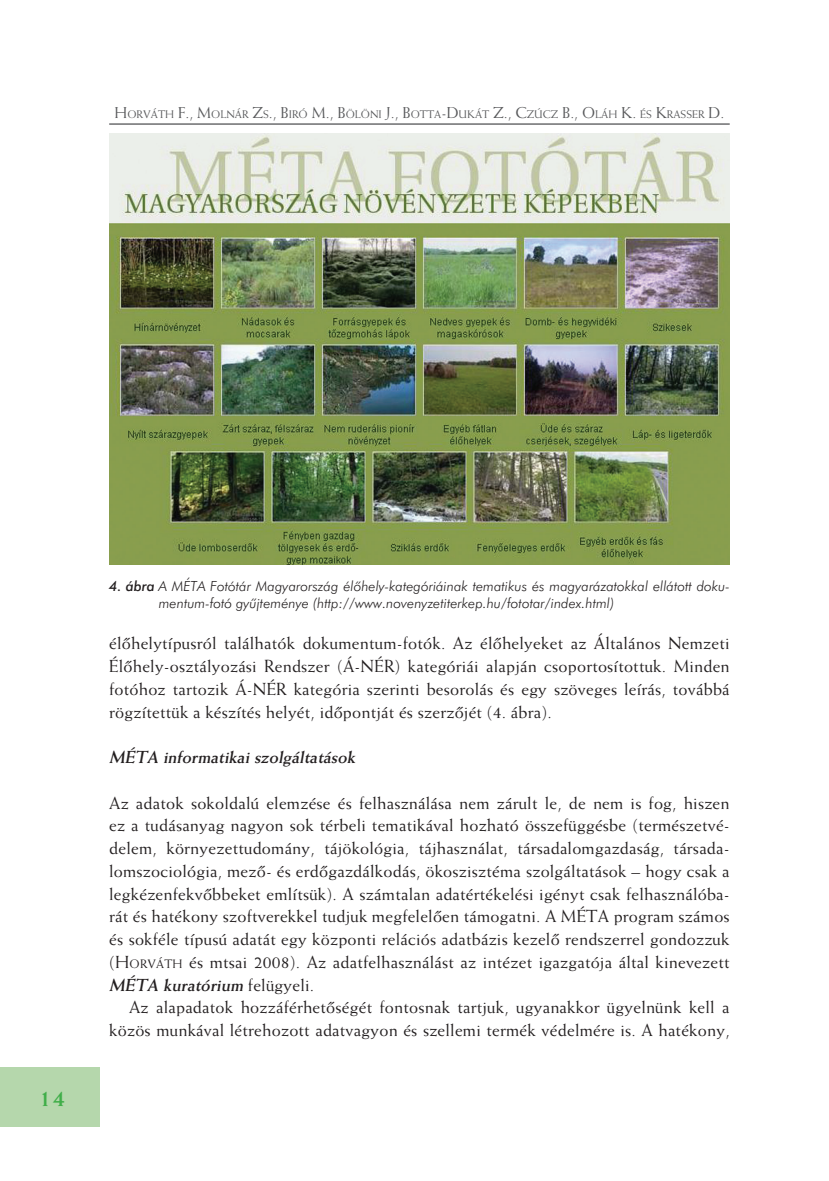
<style>
.page{position:relative;width:829px;height:1181px;background:#fff}
.page>*{position:absolute;margin:0;border:0;box-sizing:border-box;transform-origin:0 0}
.t1{font:24.5px "Weiss Bversion";color:#40ae49}
.kenyer{font:17.5px/22.8px "Weiss Aversion";letter-spacing:.01em;color:#231f20;text-align:justify}
.alcím1{font:italic 17.5px "Weiss Bversion";color:#231f20}
.t2{font:italic 300 14px/16.8px "Futura";color:#231f20}
.lapteteje{font:11.03px "Weiss Aversion";color:#57585a}
.s1{font-size:15.75px}
.s2{font-weight:400}
.s3{font-style:inherit}
.s4{font-size:12.25px}
.s5{font-family:"Weiss Bversion";font-style:italic}
</style>
<div class="page">
<div style="left:0;top:1067px;width:99px;height:59px;background:#b5d7ac"></div>
<hr style="left:109px;top:123px;width:620px;height:2px;background:#57585a">
<img style="left:109px;top:134px;width:620px;height:431px">
<p class="lapteteje" style="left:114px;top:108px;width:611px"><span class="s1">H</span>ORVÁTH <span class="s1">F., M</span>OLNÁR <span class="s1">Z</span>S<span class="s1">., B</span>IRÓ <span class="s1">M., B</span>ÖLÖNI <span class="s1">J., B</span>OTTA<span class="s1">-D</span>UKÁT <span class="s1">Z., C</span>ZÚCZ <span class="s1">B., O</span> LÁH <span class="s1">K.</span> ÉS <span class="s1">K</span>RASSER <span class="s1">D.</span></p>
<h1 class="t1" style="left:38px;top:1083px;width:29px">14</h1>
<p class="t2" style="left:159px;top:577px;width:572px;text-indent:-50px"><span class="s2">4. ábra</span> A MÉTA Fotótár Magyarország élôhely-kategóriáinak tematikus és magyarázatokkal ellátott doku&shy;mentum-fotó gyûjteménye (http://www.novenyzetiterkep.hu/fototar/index.html)</p>
<p class="kenyer" style="left:109px;top:632px;width:622px">élôhelytípusról találhatók dokumentum-fotók. Az élôhelyeket az Általános Nemzeti Élôhely-osztályozási Rendszer (Á-NÉR) kategóriái alapján csoportosítottuk. Minden fotóhoz tartozik Á-NÉR kategória szerinti besorolás és egy szöveges leírás, továbbá rögzítettük a készítés helyét, idôpontját és szerzôjét (4. ábra).</p>
<p class="alcím1" style="left:109px;top:747px;width:251px">MÉTA informatikai szolgáltatások</p>
<p class="kenyer" style="left:109px;top:791px;width:622px">Az adatok sokoldalú elemzése és felhasználása nem zárult le, de nem is fog, hiszen ez a tudásanyag nagyon sok térbeli tematikával hozható összefüggésbe (természetvé&shy;delem, környezettudomány, tájökológia, tájhasználat, társadalomgazdaság, társada&shy;lomszociológia, mezô- és erdôgazdálkodás, ökoszisztéma szolgáltatások – hogy csak a legkézenfekvôbbeket említsük). A számtalan adatértékelési igényt csak felhasználóba&shy;rát és hatékony szoftverekkel tudjuk megfelelôen támogatni. A MÉTA program számos és sokféle típusú adatát egy központi relációs adatbázis kezelô rendszerrel gondozzuk (<span class="s3">H</span><span class="s4">ORVÁTH</span> és mtsai 2008). Az adatfelhasználást az intézet igazgatója által kinevezett <span class="s5">MÉTA kuratórium</span> f e l ü g y e l i .</p>
<p class="kenyer" style="left:109px;top:996px;width:622px;text-align:right">Az alapadatok hozzáférhetôségét fontosnak tartjuk, ugyanakkor ügyelnünk kell a közös munkával létrehozott adatvagyon és szellemi termék védelmére is. A hatékony,</p>
</div>
